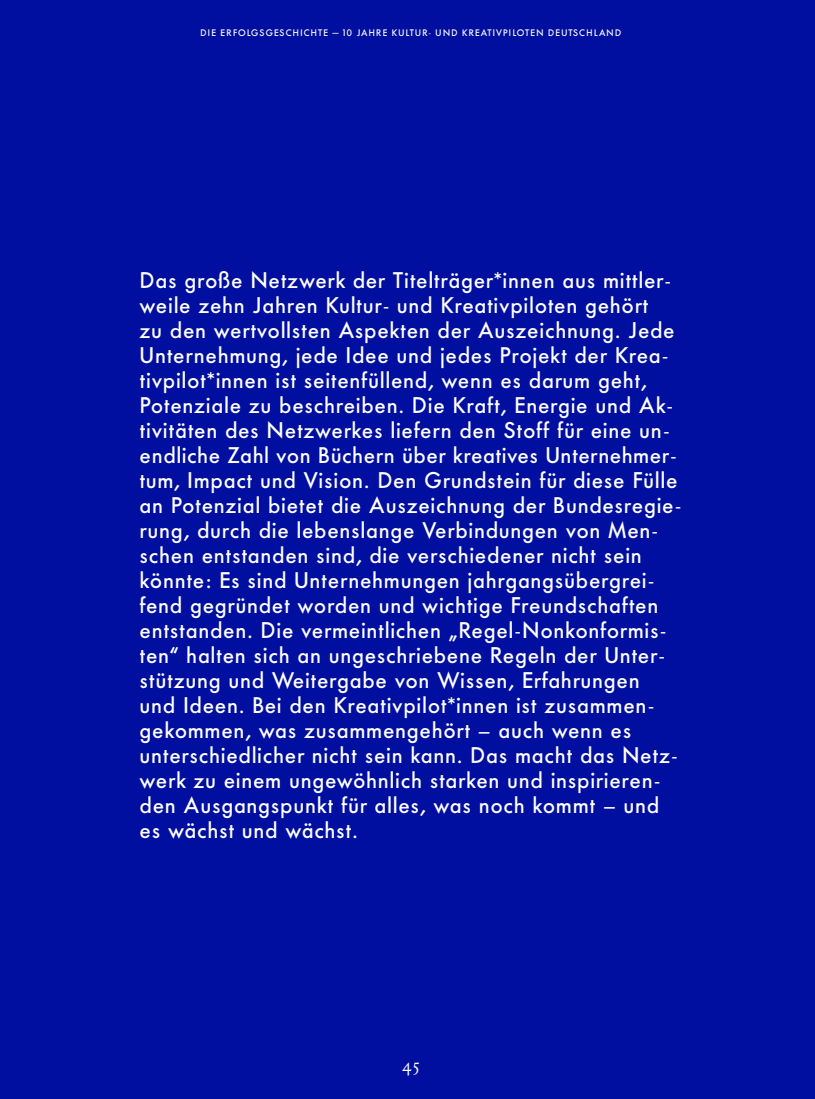
<style>
.page{position:relative;width:815px;height:1099px;background:#fff}
.page>*{position:absolute;margin:0;border:0;box-sizing:border-box;transform-origin:0 0}
.t1{font:500 22.5px/25px "Futura BQ";letter-spacing:.04em;color:#fff}
.t2{font:17.5px "Louize Display";color:#fff}
.t3{font:500 9.38px "Futura BQ";letter-spacing:.1em;color:#fff}
</style>
<div class="page">
<div style="left:0;top:0;width:815px;height:1098px;background:#000f9f"></div>
<p class="t3" style="left:201px;top:27px;width:422px">DIE ERFOLGSGESCHICHTE — 10 JAHRE KULTUR- UND KREATIVPILOTEN DEUTSCHLAND</p>
<p class="t1" style="left:140px;top:267px;width:543px">Das große Netzwerk der Titelträger*innen aus mittler&shy;weile zehn Jahren Kultur- und Kreativpiloten gehört<br>zu den wertvollsten Aspekten der Auszeichnung. Jede Unternehmung, jede Idee und jedes Projekt der Krea&shy;tivpilot*innen ist seitenfüllend, wenn es darum geht, Potenziale zu beschreiben. Die Kraft, Energie und Ak&shy;tivitäten des Netzwerkes liefern den Stoff für eine un&shy;endliche Zahl von Büchern über kreatives Unternehmer&shy;tum, Impact und Vision. Den Grundstein für diese Fülle an Potenzial bietet die Auszeichnung der Bundesregie&shy;rung, durch die lebenslange Verbindungen von Men&shy;schen entstanden sind, die verschiedener nicht sein könnte: Es sind Unternehmungen jahrgangsübergrei&shy;fend gegründet worden und wichtige Freundschaften entstanden. Die vermeintlichen „Regel-Nonkonformis&shy;ten“ halten sich an ungeschriebene Regeln der Unter&shy;stützung und Weitergabe von Wissen, Er fahrungen<br>und Ideen. Bei den Kreativpilot*innen ist zusammen&shy;gekommen, was zusammengehört – auch wenn es unterschiedlicher nicht sein kann. Das macht das Netz&shy;werk zu einem ungewöhnlich starken und inspirieren&shy;den Ausgangspunkt für alles, was noch kommt – und es wächst und wächst.</p>
<p class="t2" style="left:403px;top:1052px;width:18px">45</p>
</div>
